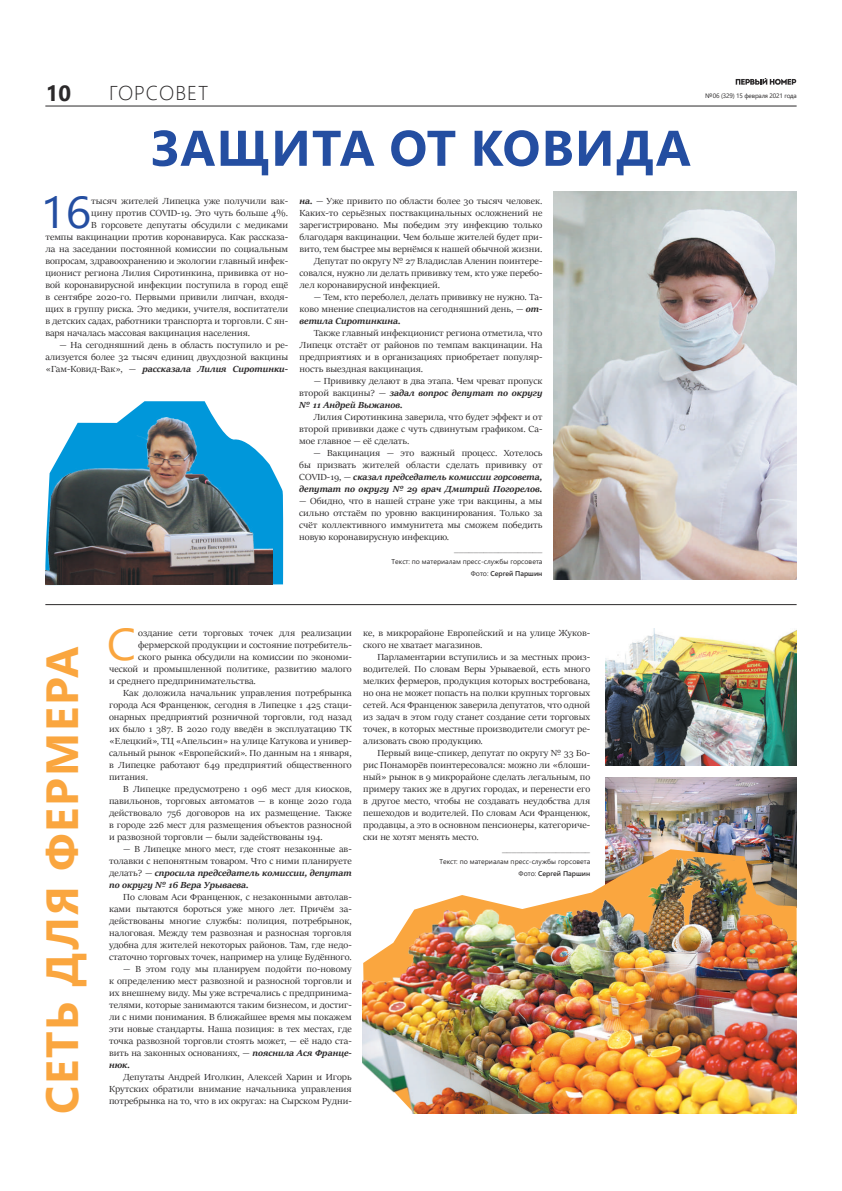
<style>
.page{position:relative;width:842px;height:1191px;background:#fff}
.page>*{position:absolute;margin:0;border:0;box-sizing:border-box;transform-origin:0 0}
.t1{font:700 50px "Segoe UI";letter-spacing:.025em;color:#244ea1}
.t2{font:700 45px "Segoe UI";letter-spacing:.045em;color:#faa63f}
.t3{font:44.5px "Segoe UI";color:#244ea1;scale:1.07 1}
.t4{font:44.5px "Segoe UI";color:#faa63f;scale:1.07 1}
.t5{font:700 22px "Segoe UI";color:#2b292a}
.t6{font:300 20px "Segoe UI";letter-spacing:.045em;color:#2b292a}
.t7{font:9.9px/12px "Sitka Banner";color:#2b292a;text-align:justify;scale:1.07 1}
.t8{font:7px/12px "Segoe UI";color:#2b292a;text-align:right}
.t9{font:6.4px "Segoe UI";letter-spacing:-.025em;color:#2b292a}
.s1{font-weight:700;font-style:italic}
.s2{font-weight:600}
</style>
<div class="page">
<hr style="left:45px;top:105px;width:752px;height:1px;background:#2b292a">
<svg style="left:736px;top:78px;width:60px;height:7px"></svg>
<svg style="left:45px;top:471px;width:238px;height:114px"></svg>
<img style="left:45px;top:401px;width:228px;height:183px">
<hr style="left:45px;top:604px;width:752px;height:1px;background:#2b292a">
<img style="left:606px;top:777px;width:191px;height:72px">
<img style="left:606px;top:628px;width:191px;height:137px">
<img style="left:553px;top:192px;width:243px;height:387px">
<img style="left:605px;top:849px;width:192px;height:8px">
<img style="left:363px;top:857px;width:434px;height:256px">
<h3 class="t5" style="left:46px;top:72px;width:27px">10</h3>
<h3 class="t6" style="left:109px;top:74px;width:100px">ГОРСОВЕТ</h3>
<p class="t9" style="left:705px;top:90px;width:93px">№ 06 (329) 15 февраля 2021 года</p>
<h1 class="t1" style="left:151px;top:101px;width:541px">ЗАЩИТА ОТ КОВИДА</h1>
<h3 class="t3" style="left:40px;top:170px;width:49px">16</h3>
<p class="t7" style="left:91px;top:195px;width:186px">тысяч жителей Липецка уже получили вак-</p>
<p class="t7" style="left:91px;top:207px;width:186px">цину против COVID-19. Это чуть больше 4%.</p>
<p class="t7" style="left:91px;top:219px;width:186px">В горсовете депутаты обсудили с медиками</p>
<p class="t7" style="left:45px;top:231px;width:228px">темпы вакцинации против коронавируса. Как рассказа-</p>
<p class="t7" style="left:45px;top:243px;width:228px">ла на заседании постоянной комиссии по социальным</p>
<p class="t7" style="left:45px;top:255px;width:228px">вопросам, здравоохранению и экологии главный инфек-</p>
<p class="t7" style="left:45px;top:267px;width:228px">ционист региона Лилия Сиротинкина, прививка от но-</p>
<p class="t7" style="left:45px;top:279px;width:228px">вой коронавирусной инфекции поступила в город ещё</p>
<p class="t7" style="left:45px;top:291px;width:228px">в сентябре 2020-го. Первыми привили липчан, входя-</p>
<p class="t7" style="left:45px;top:303px;width:228px">щих в группу риска. Это медики, учителя, воспитатели</p>
<p class="t7" style="left:45px;top:315px;width:228px">в детских садах, работники транспорта и торговли. С ян-</p>
<p class="t7" style="left:45px;top:327px;width:193px">варя началась массовая вакцинация населения.</p>
<p class="t7" style="left:45px;top:339px;width:228px;text-indent:14px">— На сегодняшний день в область поступило и ре&shy;ализуется более 32 тысяч единиц двухдозной вакцины «Гам-Ковид-Вак», — <span class="s1">рассказала Лилия Сиротинки-</span></p>
<p class="t7" style="left:300px;top:195px;width:228px"><span class="s1">на.</span> — Уже привито по области более 30 тысяч человек.</p>
<p class="t7" style="left:300px;top:207px;width:228px">Каких-то серьёзных поствакцинальных осложнений не</p>
<p class="t7" style="left:300px;top:219px;width:228px">зарегистрировано. Мы победим эту инфекцию только</p>
<p class="t7" style="left:300px;top:231px;width:228px">благодаря вакцинации. Чем больше жителей будет при-</p>
<p class="t7" style="left:300px;top:243px;width:228px">вито, тем быстрее мы вернёмся к нашей обычной жизни.</p>
<p class="t7" style="left:314px;top:255px;width:215px">Депутат по округу № 27 Владислав Аленин поинтере-</p>
<p class="t7" style="left:300px;top:267px;width:228px">совался, нужно ли делать прививку тем, кто уже перебо-</p>
<p class="t7" style="left:300px;top:279px;width:133px">лел коронавирусной инфекцией.</p>
<p class="t7" style="left:300px;top:291px;width:228px;text-indent:14px">— Тем, кто переболел, делать прививку не нужно. Та&shy;ково мнение специалистов на сегодняшний день, — <span class="s1">от&shy;ветила Сиротинкина.</span></p>
<p class="t7" style="left:300px;top:327px;width:228px;text-indent:14px">Также главный инфекционист региона отметила, что Липецк отстаёт от районов по темпам вакцинации. На предприятиях и в организациях приобретает популяр&shy;ность выездная вакцинация.</p>
<p class="t7" style="left:299px;top:375px;width:229px;text-indent:14px">— Прививку делают в два этапа. Чем чреват пропуск второй вакцины? — <span class="s1">задал вопрос депутат по округу № 11 Андрей Выжанов.</span></p>
<p class="t7" style="left:299px;top:411px;width:229px;text-indent:14px">Лилия Сиротинкина заверила, что будет эффект и от второй прививки даже с чуть сдвинутым графиком. Са&shy;мое главное — её сделать.</p>
<p class="t7" style="left:299px;top:447px;width:229px;text-indent:14px">— Вакцинация — это важный процесс. Хотелось бы призвать жителей области сделать прививку от COVID-19, — <span class="s1">сказал председатель комиссии горсовета, депутат по округу № 29 врач Дмитрий Погорелов.</span></p>
<p class="t7" style="left:299px;top:495px;width:229px">— Обидно, что в нашей стране уже три вакцины, а мы</p>
<p class="t7" style="left:299px;top:507px;width:229px">сильно отстаём по уровню вакцинирования. Только за</p>
<p class="t7" style="left:299px;top:519px;width:229px">счёт коллективного иммунитета мы сможем победить</p>
<p class="t7" style="left:299px;top:531px;width:142px">новую коронавирусную инфекцию.</p>
<p class="t7" style="left:454px;top:543px;width:84px">__________________</p>
<p class="t8" style="left:392px;top:555px;width:152px">Текст: по материалам пресс-службы горсовета<br>Фото: <span class="s2">Сергей Паршин</span></p>
<h2 class="t2" style="left:20px;top:1114px;width:469px;rotate:-90deg">СЕТЬ ДЛЯ ФЕРМЕРА</h2>
<h3 class="t4" style="left:107px;top:602px;width:29px">С</h3>
<p class="t7" style="left:138px;top:627px;width:201px">оздание сети торговых точек для реализации</p>
<p class="t7" style="left:138px;top:639px;width:201px">фермерской продукции и состояние потребитель-</p>
<p class="t7" style="left:138px;top:651px;width:201px">ского рынка обсудили на комиссии по экономи-</p>
<p class="t7" style="left:109px;top:663px;width:228px">ческой и промышленной политике, развитию малого</p>
<p class="t7" style="left:109px;top:675px;width:139px">и среднего предпринимательства.</p>
<p class="t7" style="left:123px;top:687px;width:215px">Как доложила начальник управления потребрынка</p>
<p class="t7" style="left:109px;top:699px;width:228px">города Ася Франценюк, сегодня в Липецке 1 425 стаци-</p>
<p class="t7" style="left:109px;top:711px;width:228px">онарных предприятий розничной торговли, год назад</p>
<p class="t7" style="left:109px;top:723px;width:228px">их было 1 387. В 2020 году введён в эксплуатацию ТК</p>
<p class="t7" style="left:109px;top:735px;width:228px">«Елецкий», ТЦ «Апельсин» на улице Катукова и универ-</p>
<p class="t7" style="left:109px;top:747px;width:228px">сальный рынок «Европейский». По данным на 1 января,</p>
<p class="t7" style="left:109px;top:759px;width:228px">в Липецке работают 649 предприятий общественного</p>
<p class="t7" style="left:109px;top:771px;width:38px">питания.</p>
<p class="t7" style="left:123px;top:783px;width:215px">В Липецке предусмотрено 1 096 мест для киосков,</p>
<p class="t7" style="left:109px;top:795px;width:228px">павильонов, торговых автоматов — в конце 2020 года</p>
<p class="t7" style="left:109px;top:807px;width:228px">действовало 756 договоров на их размещение. Также</p>
<p class="t7" style="left:109px;top:819px;width:228px">в городе 226 мест для размещения объектов разносной</p>
<p class="t7" style="left:109px;top:831px;width:201px">и развозной торговли — были задействованы 194.</p>
<p class="t7" style="left:109px;top:843px;width:228px;text-indent:14px">— В Липецке много мест, где стоят незаконные ав&shy;толавки с непонятным товаром. Что с ними планируете делать? — <span class="s1">спросила председатель комиссии, депутат по округу № 16 Вера Урываева.</span></p>
<p class="t7" style="left:109px;top:891px;width:228px;text-indent:14px">По словам Аси Франценюк, с незаконными автолав&shy;ками пытаются бороться уже много лет. Причём за&shy;действованы многие службы: полиция, потребрынок, налоговая. Между тем развозная и разносная торговля удобна для жителей некоторых районов. Там, где недо&shy;статочно торговых точек, например на улице Будённого.</p>
<p class="t7" style="left:109px;top:963px;width:228px;text-indent:14px">— В этом году мы планируем подойти по-новому к определению мест развозной и разносной торговли и их внешнему виду. Мы уже встречались с предпринима&shy;телями, которые занимаются таким бизнесом, и достиг&shy;ли с ними понимания. В ближайшее время мы покажем эти новые стандарты. Наша позиция: в тех местах, где точка развозной торговли стоять может, — её надо ста&shy;вить на законных основаниях, — <span class="s1">пояснила Ася Франце&shy;нюк.</span></p>
<p class="t7" style="left:109px;top:1071px;width:228px;text-indent:14px">Депутаты Андрей Иголкин, Алексей Харин и Игорь Крутских обратили внимание начальника управления потребрынка на то, что в их округах: на Сырском Рудни-</p>
<p class="t7" style="left:363px;top:627px;width:214px">ке, в микрорайоне Европейский и на улице Жуков&shy;ского не хватает магазинов.</p>
<p class="t7" style="left:363px;top:651px;width:214px;text-indent:14px">Парламентарии вступились и за местных произ&shy;водителей. По словам Веры Урываевой, есть много мелких фермеров, продукция которых востребована, но она не может попасть на полки крупных торговых сетей. Ася Франценюк заверила депутатов, что одной из задач в этом году станет создание сети торговых точек, в которых местные производители смогут ре&shy;ализовать свою продукцию.</p>
<p class="t7" style="left:377px;top:747px;width:200px">Первый вице-спикер, депутат по округу № 33 Бо-</p>
<p class="t7" style="left:363px;top:759px;width:214px">рис Понаморёв поинтересовался: можно ли «блоши-</p>
<p class="t7" style="left:363px;top:771px;width:214px">ный» рынок в 9 микрорайоне сделать легальным, по</p>
<p class="t7" style="left:363px;top:783px;width:214px">примеру таких же в других городах, и перенести его</p>
<p class="t7" style="left:363px;top:795px;width:214px">в другое место, чтобы не создавать неудобства для</p>
<p class="t7" style="left:363px;top:807px;width:214px">пешеходов и водителей. По словам Аси Франценюк,</p>
<p class="t7" style="left:363px;top:819px;width:214px">продавцы, а это в основном пенсионеры, категориче-</p>
<p class="t7" style="left:363px;top:831px;width:110px">ски не хотят менять место.</p>
<p class="t7" style="left:502px;top:843px;width:84px">__________________</p>
<p class="t8" style="left:439px;top:855px;width:152px">Текст: по материалам пресс-службы горсовета<br>Фото: <span class="s2">Сергей Паршин</span></p>
</div>
